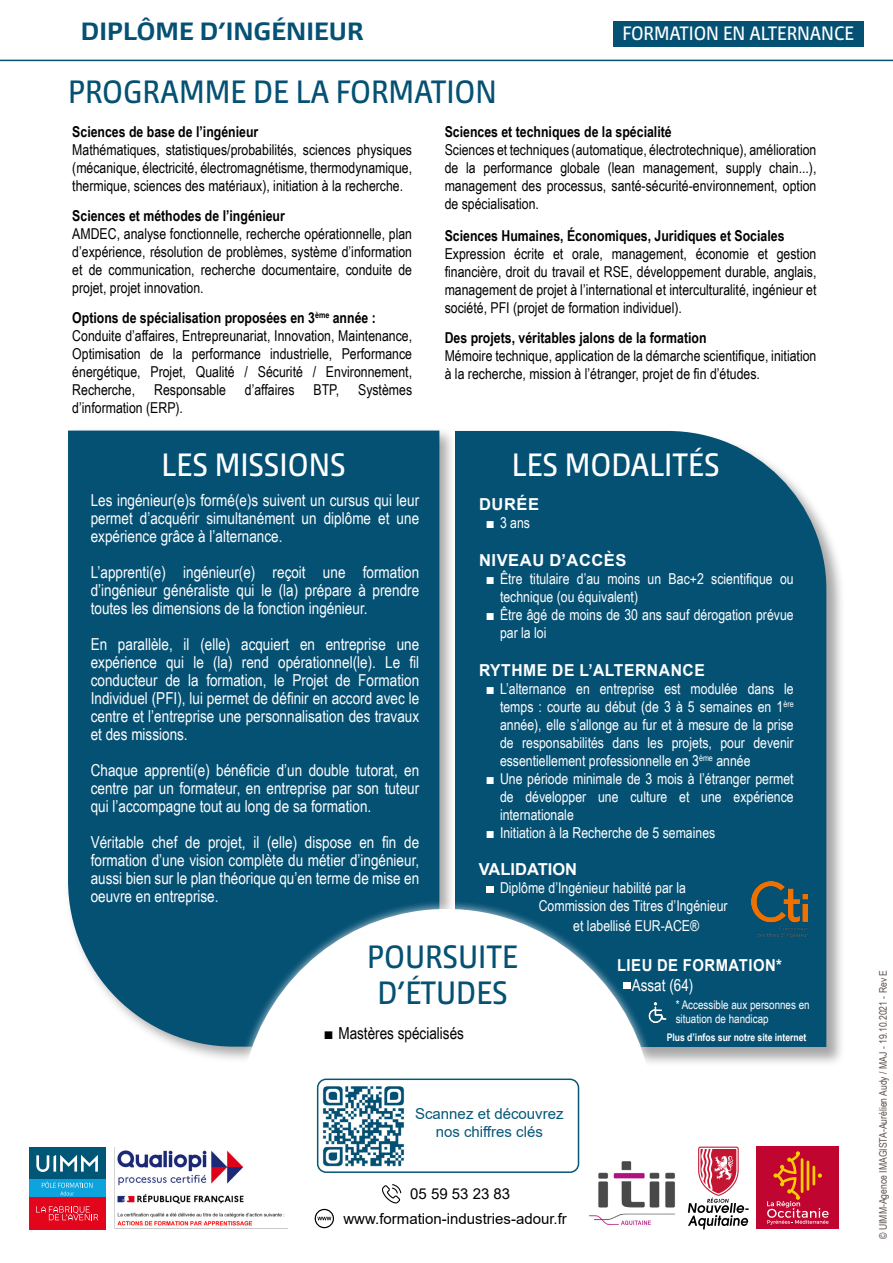
<style>
.page{position:relative;width:893px;height:1263px;background:#fff}
.page>*{position:absolute;margin:0;border:0;box-sizing:border-box;transform-origin:0 0}
.t1{font:500 condensed 30px/36px "Burlingame Pro";color:#055174;text-align:center}
.t2{font:500 condensed 30px "Burlingame Pro";color:#fff}
.t3{font:700 23.25px "Burlingame Pro";color:#055174}
.t4{font:500 condensed 18px "Burlingame Pro";color:#fff}
.t5{font:16.5px/18px "Arial Narrow";color:#fff;text-align:justify}
.t6{font:700 16.5px "Arial";letter-spacing:.035em;color:#fff;scale:.95 1}
.t7{font:16.5px "Arial Narrow";color:#000}
.t8{font:700 16.5px "Arial";letter-spacing:.035em;color:#fff}
.t9{font:700 16.5px "Arial";letter-spacing:.035em;color:#fff;scale:.9 1}
.t10{font:700 16.5px "Arial";color:#fff}
.t11{font:15px/18px "Arial Narrow";color:#000;text-align:justify}
.t12{font:15px/18px "Arial Narrow";color:#fff}
.t13{font:700 15px "Arial Narrow";color:#000}
.t14{font:15px "Arial";color:#000}
.t15{font:15px/18px "Arial";color:#055777;text-align:center}
.t16{font:12px/13.5px "Arial Narrow";color:#fff}
.t17{font:10.5px "Arial Narrow";color:#5d514d}
.t18{font:700 10.5px "Arial Narrow";color:#fff}
.s1{font-weight:700}
</style>
<div class="page">
<div style="left:64px;top:427px;width:393px;height:637px;background:#000;opacity:.35"></div>
<div style="left:68px;top:431px;width:371px;height:616px;background:#055174"></div>
<div style="left:454px;top:430px;width:392px;height:637px;background:#000;opacity:.35"></div>
<div style="left:455px;top:431px;width:371px;height:616px;background:#055174"></div>
<div style="left:487px;top:886px;width:7px;height:7px;background:#fff"></div>
<img style="left:751px;top:882px;width:57px;height:55px">
<div style="left:237px;top:900px;width:419px;height:180px;background:#fff;opacity:.75"></div>
<svg style="left:246px;top:909px;width:402px;height:162px"></svg>
<img style="left:589px;top:1161px;width:86px;height:64px">
<svg style="left:0;top:21px;width:893px;height:40px"></svg>
<div style="left:613px;top:21px;width:250px;height:26px;background:#055174"></div>
<img style="left:647px;top:1002px;width:20px;height:20px">
<img style="left:313px;top:1075px;width:101px;height:98px">
<div style="left:317px;top:1078px;width:262px;height:95px;border:2px solid #055777;border-radius:9px"></div>
<div style="left:29px;top:1147px;width:77px;height:33px;background:#005677"></div>
<svg style="left:36px;top:1155px;width:62px;height:17px"></svg>
<div style="left:29px;top:1197px;width:77px;height:32px;background:#e2051b"></div>
<svg style="left:36px;top:1206px;width:62px;height:14px"></svg>
<div style="left:29px;top:1180px;width:77px;height:17px;background:#0da3dd"></div>
<svg style="left:42px;top:1181px;width:50px;height:14px"></svg>
<svg style="left:688px;top:1146px;width:61px;height:83px"></svg>
<div style="left:757px;top:1146px;width:82px;height:83px;background:#c00630"></div>
<svg style="left:767px;top:1151px;width:62px;height:74px"></svg>
<svg style="left:382px;top:1184px;width:19px;height:19px"></svg>
<svg style="left:315px;top:1209px;width:19px;height:19px"></svg>
<img style="left:115px;top:1150px;width:172px;height:79px">
<h2 class="t3" style="left:81px;top:16px;width:284px">DIPLÔME D’INGÉNIEUR</h2>
<p class="t4" style="left:622px;top:22px;width:233px">FORMATION EN ALTERNANCE</p>
<h1 class="t1" style="left:68px;top:74px;width:430px">PROGRAMME DE LA FORMATION</h1>
<p class="t13" style="left:72px;top:120px;width:187px">Sciences de base de l’ingénieur</p>
<p class="t11" style="left:72px;top:140px;width:341px">Mathématiques, statistiques/probabilités, sciences physiques (mécanique, électricité, électromagnétisme, thermodynamique, thermique, sciences des matériaux), initiation à la recherche.</p>
<p class="t13" style="left:72px;top:204px;width:214px">Sciences et méthodes de l’ingénieur</p>
<p class="t11" style="left:72px;top:224px;width:341px">AMDEC, analyse fonctionnelle, recherche opérationnelle, plan d’expérience, résolution de problèmes, système d’information et de communication, recherche documentaire, conduite de projet, projet innovation.</p>
<p class="t11" style="left:72px;top:308px;width:341px;text-align:left"><span class="s1">Options de spécialisation proposées en 3</span><sup>ème</sup> <span class="s1">année :<br></span>Conduite d’affaires, Entrepreunariat, Innovation, Maintenance, Optimisation de la performance industrielle, Performance énergétique, Projet, Qualité / Sécurité / Environnement, Recherche,</p>
<p class="t13" style="left:445px;top:120px;width:228px">Sciences et techniques de la spécialité</p>
<p class="t11" style="left:445px;top:140px;width:373px">Sciences et techniques (automatique, électrotechnique), amélioration de la performance globale (lean management, supply chain...), management des processus, santé-sécurité-environnement, option de spécialisation.</p>
<p class="t13" style="left:445px;top:224px;width:341px">Sciences Humaines, Économiques, Juridiques et Sociales</p>
<p class="t11" style="left:445px;top:244px;width:373px">Expression écrite et orale, management, économie et gestion financière, droit du travail et RSE, développement durable, anglais, management de projet à l’international et interculturalité, ingénieur et société, PFI (projet de formation individuel).</p>
<p class="t13" style="left:445px;top:326px;width:263px">Des projets, véritables jalons de la formation</p>
<p class="t11" style="left:445px;top:346px;width:373px">Mémoire technique, application de la démarche scientifique, initiation à la recherche, mission à l’étranger, projet de fin d’études.</p>
<p class="t11" style="left:154px;top:380px;width:73px">Responsable</p>
<p class="t11" style="left:245px;top:380px;width:51px">d’affaires</p>
<p class="t11" style="left:313px;top:380px;width:27px">BTP,</p>
<p class="t11" style="left:358px;top:380px;width:56px">Systèmes</p>
<p class="t11" style="left:72px;top:398px;width:112px">d’information (ERP).</p>
<h1 class="t2" style="left:512px;top:446px;width:209px">LES MODALITÉS</h1>
<p class="t8" style="left:479px;top:492px;width:62px">DURÉE</p>
<p class="t12" style="left:487px;top:513px;width:45px">■ 3 ans</p>
<p class="t8" style="left:479px;top:548px;width:149px">NIVEAU D’ACCÈS</p>
<p class="t12" style="left:500px;top:569px;width:295px;text-indent:-13px">■ Être titulaire d’au moins un Bac+2 scientifique ou technique (ou équivalent)</p>
<p class="t12" style="left:500px;top:605px;width:295px;text-indent:-13px">■ Être âgé de moins de 30 ans sauf dérogation prévue par la loi</p>
<p class="t6" style="left:479px;top:658px;width:239px">RYTHME DE L’ALTERNANCE</p>
<p class="t12" style="left:500px;top:679px;width:295px;text-align:justify;text-indent:-13px">■ L’alternance en entreprise est modulée dans le temps : courte au début (de 3 à 5 semaines en 1<sup>ère </sup>année), elle s’allonge au fur et à mesure de la prise de responsabilités dans les projets, pour devenir essentiellement professionnelle en 3<sup>ème</sup> année</p>
<p class="t12" style="left:500px;top:769px;width:295px;text-align:justify;text-indent:-13px">■ Une période minimale de 3 mois à l’étranger permet de développer une culture et une expérience internationale</p>
<p class="t12" style="left:487px;top:823px;width:230px">■ Initiation à la Recherche de 5 semaines</p>
<p class="t10" style="left:479px;top:858px;width:100px">VALIDATION</p>
<p class="t12" style="left:539px;top:878px;width:190px;text-indent:-39px">Diplôme d’Ingénieur habilité par la<br>Commission des Titres d’Ingénieur</p>
<p class="t12" style="left:573px;top:916px;width:127px">et labellisé EUR-ACE®</p>
<p class="t9" style="left:617px;top:953px;width:185px">LIEU DE FORMATION*</p>
<p class="t5" style="left:632px;top:975px;width:63px">Assat (64)</p>
<h1 class="t2" style="left:162px;top:446px;width:186px">LES MISSIONS</h1>
<p class="t5" style="left:91px;top:490px;width:330px">Les ingénieur(e)s formé(e)s suivent un cursus qui leur permet d’acquérir simultanément un diplôme et une expérience grâce à l’alternance.</p>
<p class="t5" style="left:91px;top:562px;width:330px">L’apprenti(e) ingénieur(e) reçoit une formation d’ingénieur généraliste qui le (la) prépare à prendre toutes les dimensions de la fonction ingénieur.</p>
<p class="t5" style="left:91px;top:634px;width:330px">En parallèle, il (elle) acquiert en entreprise une expérience qui le (la) rend opérationnel(le). Le fil conducteur de la formation, le Projet de Formation Individuel (PFI), lui permet de définir en accord avec le centre et l’entreprise une personnalisation des travaux et des missions.</p>
<p class="t5" style="left:91px;top:760px;width:330px">Chaque apprenti(e) bénéficie d’un double tutorat, en centre par un formateur, en entreprise par son tuteur qui l’accompagne tout au long de sa formation.</p>
<p class="t5" style="left:91px;top:832px;width:330px">Véritable chef de projet, il (elle) dispose en fin de formation d’une vision complète du métier d’ingénieur, aussi bien sur le plan théorique qu’en terme de mise en oeuvre en entreprise.</p>
<h1 class="t1" style="left:367px;top:939px;width:152px">POURSUITE<br>D’ÉTUDES</h1>
<p class="t7" style="left:325px;top:1021px;width:141px">■ Mastères spécialisés</p>
<p class="t16" style="left:676px;top:998px;width:136px">* Accessible aux personnes en situation de handicap</p>
<p class="t18" style="left:667px;top:1029px;width:141px">Plus d’infos sur notre site internet</p>
<p class="t15" style="left:415px;top:1105px;width:150px">Scannez et découvrez nos chiffres clés</p>
<p class="t14" style="left:410px;top:1183px;width:102px">05 59 53 23 83</p>
<p class="t14" style="left:343px;top:1208px;width:225px">www.formation-industries-adour.fr</p>
<p class="t17" style="left:875px;top:1239px;width:270px;rotate:-90deg">© UIMM-Agence IMAGISTA-Aurélien Audy / MAJ - 19.10.2021 - Rev E</p>
</div>
